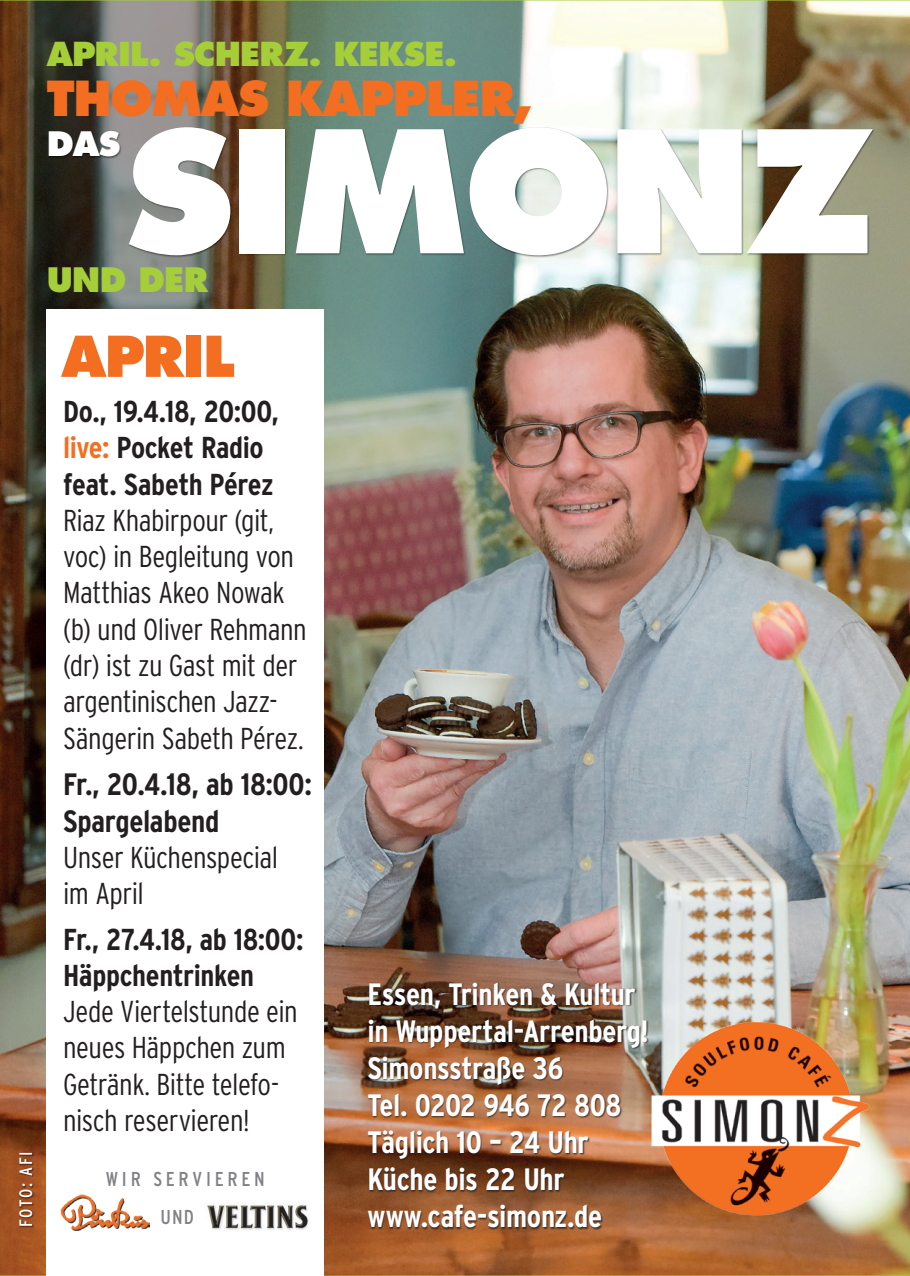
<style>
.page{position:relative;width:910px;height:1276px;background:#fff}
.page>*{position:absolute;margin:0;border:0;box-sizing:border-box;transform-origin:0 0}
.t1{font:800 164.7px "Futura";letter-spacing:-.03em;color:#fff}
.t2{font:800 54.6px "Futura";letter-spacing:-.03em;color:#f36e21}
.t3{font:800 46.8px "Futura";letter-spacing:-.03em;color:#f36e21}
.t4{font:800 32.7px "Futura";letter-spacing:-.02em;color:#a6ce39}
.t5{font:800 32.7px "Futura";color:#fff}
.t6{font:800 32.1px "Futura";letter-spacing:-.025em;color:#a6ce39}
.t7{font:700 condensed 30.9px/36.9px "Interstate";letter-spacing:-.015em;color:#fff}
.t8{font:700 condensed 30.9px/36.9px "Interstate";letter-spacing:-.015em;color:#231f20}
.t9{font:300 condensed 30.3px/36.3px "Interstate";letter-spacing:-.02em;color:#231f20}
.t10{font:700 condensed 30.3px/36.3px "Interstate";letter-spacing:-.015em;color:#231f20}
.t11{font:condensed 20.1px "Interstate";letter-spacing:.185em;color:#808285}
.t12{font:condensed 18px "Interstate";letter-spacing:.085em;color:#fff}
.s1{color:#f36e21}
</style>
<div class="page">
<img style="left:2px;top:2px;width:906px;height:1272px">
<div style="left:47px;top:310px;width:277px;height:966px;background:#fff"></div>
<img style="left:60px;top:1194px;width:90px;height:36px">
<img style="left:207px;top:1205px;width:102px;height:26px">
<div style="left:18px;top:1151px;width:16px;height:76px;background:#231f20;opacity:.5"></div>
<div style="left:48px;top:130px;width:74px;height:29px;background:#231f20;opacity:.5"></div>
<div style="left:128px;top:126px;width:747px;height:132px;background:#231f20;opacity:.5"></div>
<img style="left:639px;top:1001px;width:234px;height:234px">
<div style="left:367px;top:981px;width:282px;height:248px;background:#231f20;opacity:.75"></div>
<p class="t6" style="left:47px;top:34px;width:412px">APRIL. SCHERZ. KEKSE.</p>
<h3 class="t3" style="left:47px;top:69px;width:488px">THOMAS KAPPLER,</h3>
<p class="t5" style="left:47px;top:124px;width:75px">DAS</p>
<h1 class="t1" style="left:125px;top:90px;width:750px">SIMONZ</h1>
<p class="t4" style="left:47px;top:259px;width:163px">UND DER</p>
<p class="t12" style="left:16px;top:1227px;width:77px;rotate:-90deg">FOTO: AFI</p>
<h2 class="t2" style="left:61px;top:323px;width:175px">APRIL</h2>
<p class="t10" style="left:63px;top:393px;width:217px">Do., 19.4.18, 20:00, <span class="s1">live:</span> Pocket Radio feat. Sabeth Pérez</p>
<p class="t9" style="left:63px;top:502px;width:245px">Riaz Khabirpour (git, voc) in Begleitung von<br>Matthias Akeo Nowak (b) und Oliver Rehmann (dr) ist zu Gast mit der argentinischen Jazz-<br>Sängerin Sabeth Pérez.</p>
<p class="t8" style="left:63px;top:765px;width:250px">Fr., 20.4.18, ab 18:00:<br>Spargelabend</p>
<p class="t9" style="left:63px;top:839px;width:216px">Unser Küchenspecial im April</p>
<p class="t10" style="left:63px;top:920px;width:242px">Fr., 27.4.18, ab 18:00:<br>Häppchentrinken</p>
<p class="t9" style="left:63px;top:993px;width:236px">Jede Viertelstunde ein neues Häppchen zum<br>Getränk. Bitte telefo&shy;nisch reservieren!</p>
<p class="t11" style="left:106px;top:1167px;width:160px">WIR SERVIEREN</p>
<p class="t11" style="left:160px;top:1205px;width:35px">UND</p>
<p class="t7" style="left:367px;top:975px;width:283px">Essen, Trinken &amp; Kultur in Wuppertal-Arrenberg!<br>Simonsstraße 36<br>Tel. 0202 946 72 808<br>Täglich 10 – 24 Uhr<br>Küche bis 22 Uhr www.cafe-simonz.de</p>
</div>
